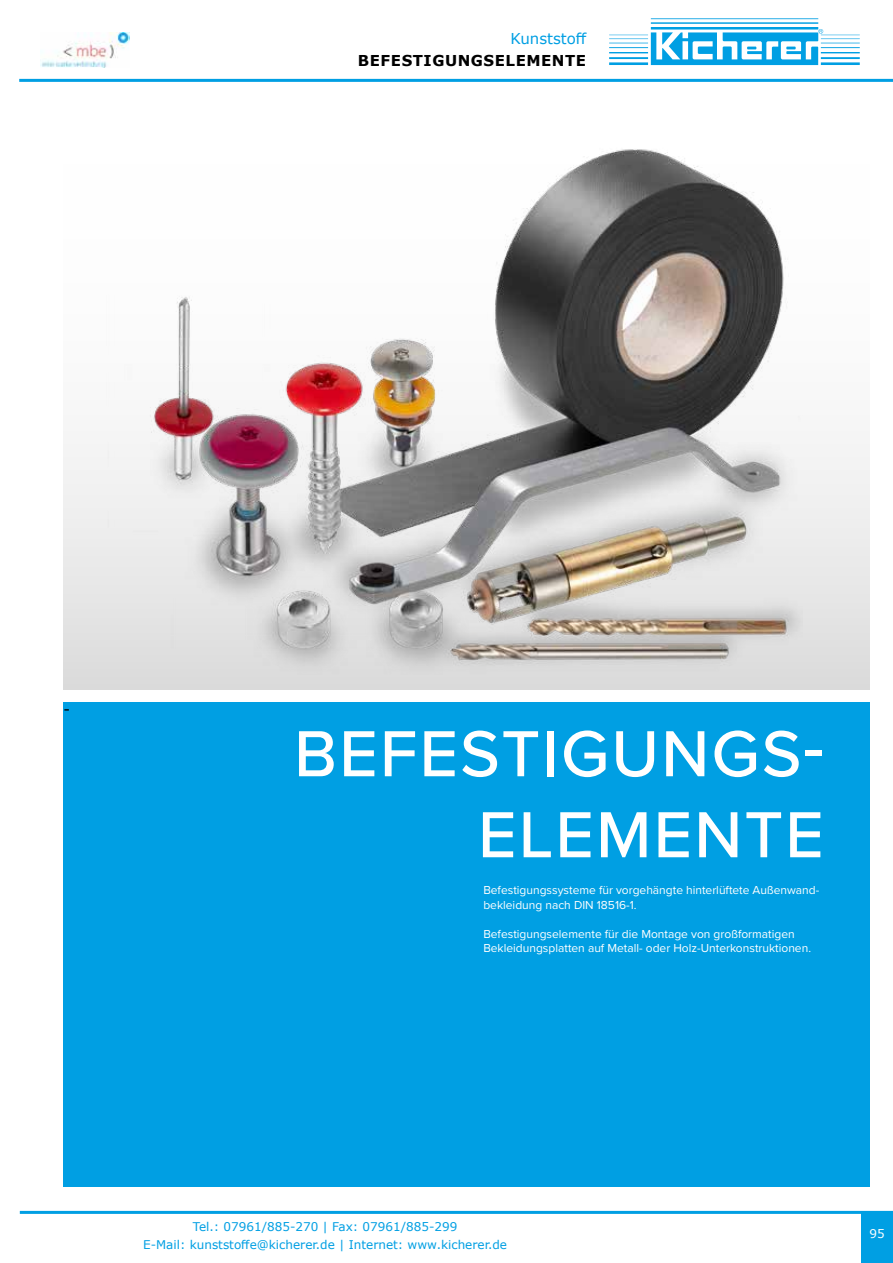
<style>
.page{position:relative;width:893px;height:1263px;background:#fff}
.page>*{position:absolute;margin:0;border:0;box-sizing:border-box;transform-origin:0 0}
.t1{font:500 67.5px/81px "Proxima Nova";letter-spacing:.03em;color:#fff;text-align:right}
.t2{font:700 24.9px "Century Gothic";letter-spacing:.04em;color:#fff}
.t3{font:18px "Times New Roman";color:#000}
.t4{font:700 15px "Verdana";letter-spacing:.035em;color:#000}
.t5{font:15px "Verdana";color:#009fe3}
.t6{font:12px/14.4px "Proxima Nova";color:#fff}
.t7{font:12px/18px "Verdana";color:#009fe3;text-align:center}
.t8{font:12px "Verdana";color:#fff}
</style>
<div class="page">
<hr style="left:19px;top:79px;width:874px;height:3px;background:#009fe3">
<hr style="left:20px;top:1211px;width:873px;height:3px;background:#009fe3">
<img style="left:41px;top:32px;width:89px;height:36px">
<div style="left:861px;top:1211px;width:32px;height:52px;background:#009fe3"></div>
<svg style="left:609px;top:18px;width:251px;height:47px"></svg>
<div style="left:64px;top:702px;width:806px;height:484px;background:#009fe3"></div>
<div style="left:64px;top:129px;width:806px;height:561px;background:linear-gradient(to bottom,#fff,#e1e1e1)"></div>
<img style="left:99px;top:129px;width:704px;height:545px">
<p class="t5" style="left:510px;top:29px;width:78px">Kunststoff</p>
<p class="t4" style="left:358px;top:50px;width:230px">BEFESTIGUNGSELEMENTE</p>
<h3 class="t3" style="left:64px;top:695px;width:7px">-</h3>
<h1 class="t1" style="left:294px;top:711px;width:531px">BEFESTIGUNGS-<br>ELEMENTE</h1>
<p class="t6" style="left:483px;top:883px;width:337px">Befestigungssysteme für vorgehängte hinterlüftete Außenwand&shy;bekleidung nach DIN 18516-1.</p>
<p class="t6" style="left:483px;top:926px;width:329px">Befestigungselemente für die Montage von großformatigen<br>Bekleidungsplatten auf Metall- oder Holz-Unterkonstruktionen.</p>
<h2 class="t2" style="left:655px;top:839px;width:206px">Lieferprogramm</h2>
<p class="t7" style="left:143px;top:1218px;width:365px">Tel.: 07961/885-270 | Fax: 07961/885-299<br>E-Mail: kunststoffe@kicherer.de | Internet: www.kicherer.de</p>
<p class="t8" style="left:869px;top:1225px;width:17px">95</p>
</div>
